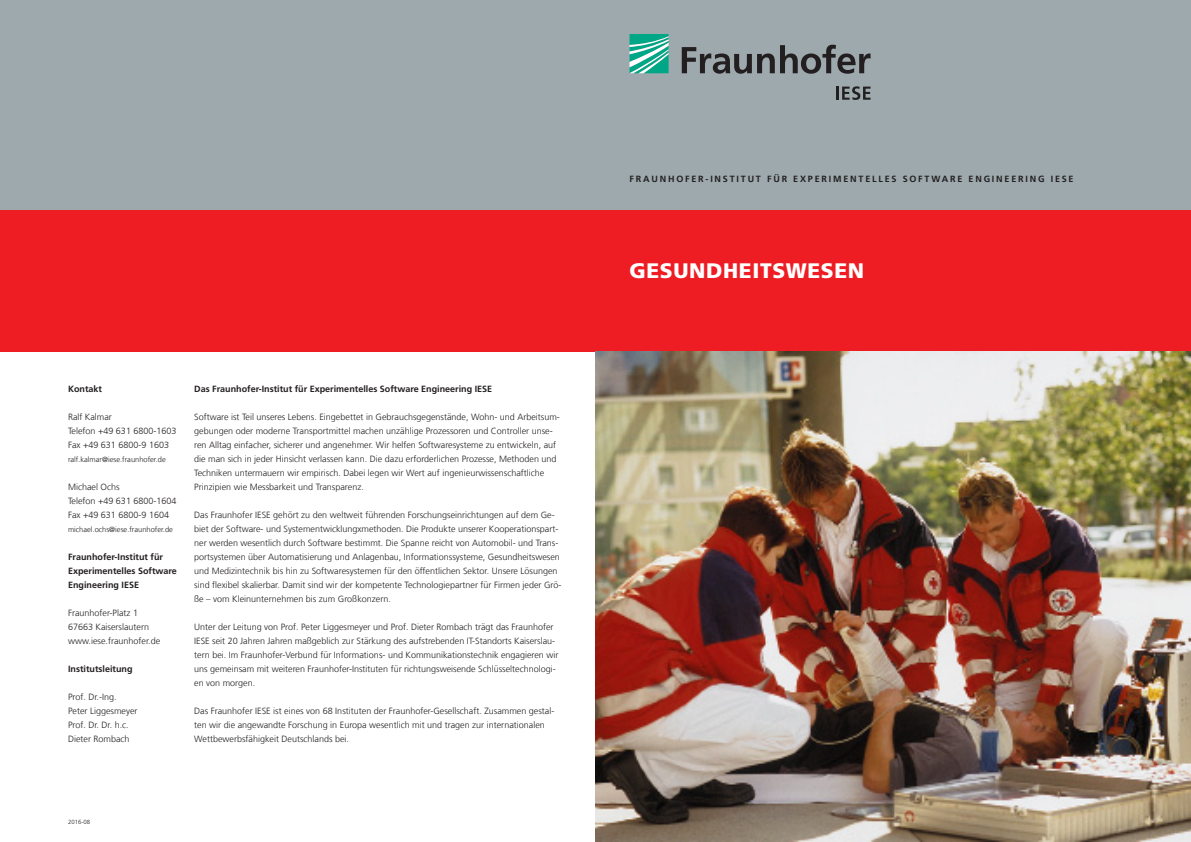
<style>
.page{position:relative;width:1191px;height:842px;background:#fff}
.page>*{position:absolute;margin:0;border:0;box-sizing:border-box;transform-origin:0 0}
._00_Titel{font:900 21px "Frutiger LT Com";letter-spacing:.03em;color:#fff}
._06_Fließtext{font:300 9px/14px "Frutiger LT Com";color:#231f20}
.Kontakt{font:300 9px/14px "Frutiger LT Com";color:#231f20}
._07_Zwischenüberschr{font:700 9px/14px "Frutiger LT Com";color:#231f20}
._10_Institutsname{font:700 9px "Frutiger LT Com";letter-spacing:.2em;color:#231f20}
.Kontakt_eMail{font:300 7.5px "Frutiger LT Com";color:#231f20}
.Versionsnummer{font:300 6px "Frutiger LT Com";color:#231f20}
</style>
<div class="page">
<div style="left:595px;top:0;width:596px;height:210px;background:#9da9ad"></div>
<div style="left:0;top:0;width:595px;height:210px;background:#9da9ad"></div>
<div style="left:595px;top:210px;width:596px;height:142px;background:#ee1d23"></div>
<div style="left:0;top:210px;width:595px;height:142px;background:#ee1d23"></div>
<svg style="left:629px;top:34px;width:39px;height:39px"></svg>
<svg style="left:682px;top:45px;width:188px;height:29px"></svg>
<svg style="left:836px;top:86px;width:34px;height:14px"></svg>
<img style="left:595px;top:352px;width:596px;height:490px">
<p class="_07_Zwischenüberschr" style="left:68px;top:382px;width:36px">Kontakt</p>
<p class="Kontakt" style="left:68px;top:410px;width:45px">Ralf Kalmar</p>
<p class="Kontakt" style="left:68px;top:424px;width:110px">Telefon +49 631 6800-1603</p>
<p class="Kontakt" style="left:68px;top:438px;width:102px">Fax +49 631 6800-9 1603</p>
<p class="Kontakt_eMail" style="left:68px;top:455px;width:99px">ralf.kalmar@iese.fraunhofer.de</p>
<p class="Kontakt" style="left:68px;top:480px;width:53px">Michael Ochs</p>
<p class="Kontakt" style="left:68px;top:494px;width:110px">Telefon +49 631 6800-1604</p>
<p class="Kontakt" style="left:68px;top:508px;width:102px">Fax +49 631 6800-9 1604</p>
<p class="Kontakt_eMail" style="left:68px;top:525px;width:106px">michael.ochs@iese.fraunhofer.de</p>
<p class="_07_Zwischenüberschr" style="left:68px;top:550px;width:110px">Fraunhofer-Institut für<br>Experimentelles Software<br>Engineering IESE</p>
<p class="Kontakt" style="left:68px;top:606px;width:83px">Fraunhofer-Platz 1<br>67663 Kaiserslautern</p>
<p class="_06_Fließtext" style="left:68px;top:634px;width:94px">www.iese.fraunhofer.de</p>
<p class="_07_Zwischenüberschr" style="left:68px;top:662px;width:66px">Institutsleitung</p>
<p class="Kontakt" style="left:68px;top:690px;width:50px">Prof. Dr.-Ing.</p>
<p class="Kontakt" style="left:68px;top:704px;width:71px">Peter Liggesmeyer</p>
<p class="Kontakt" style="left:68px;top:718px;width:62px">Prof. Dr. Dr. h.c.</p>
<p class="Kontakt" style="left:68px;top:732px;width:63px">Dieter Rombach</p>
<p class="_07_Zwischenüberschr" style="left:194px;top:382px;width:299px">Das Fraunhofer-Institut für Experimentelles Software Engineering IESE</p>
<p class="_06_Fließtext" style="left:194px;top:410px;width:367px">Software ist Teil unseres Lebens. Eingebettet in Gebrauchsgegenstände, Wohn- und Arbeitsum&shy;gebungen oder moderne Transportmittel machen unzählige Prozessoren und Controller unse&shy;ren Alltag einfacher, sicherer und angenehmer. Wir helfen Softwaresysteme zu entwickeln, auf die man sich in jeder Hinsicht verlassen kann. Die dazu erforderlichen Prozesse, Methoden und Techniken untermauern wir empirisch. Dabei legen wir Wert auf ingenieurwissenschaftliche Prinzipien wie Messbarkeit und Transparenz.</p>
<p class="_06_Fließtext" style="left:194px;top:508px;width:369px">Das Fraunhofer IESE gehört zu den weltweit führenden Forschungseinrichtungen auf dem Ge&shy;biet der Software- und Systementwicklungxmethoden. Die Produkte unserer Kooperationspart&shy;ner werden wesentlich durch Software bestimmt. Die Spanne reicht von Automobil- und Trans&shy;portsystemen über Automatisierung und Anlagenbau, Informationssysteme, Gesundheitswesen und Medizintechnik bis hin zu Softwaresystemen für den öffentlichen Sektor. Unsere Lösungen sind flexibel skalierbar. Damit sind wir der kompetente Technologiepartner für Firmen jeder Grö&shy;ße – vom Kleinunternehmen bis zum Großkonzern.</p>
<p class="_06_Fließtext" style="left:194px;top:620px;width:366px">Unter der Leitung von Prof. Peter Liggesmeyer und Prof. Dieter Rombach trägt das Fraunhofer IESE seit 20 Jahren Jahren maßgeblich zur Stärkung des aufstrebenden IT-Standorts Kaiserslau&shy;tern bei. Im Fraunhofer-Verbund für Informations- und Kommunikationstechnik engagieren wir uns gemeinsam mit weiteren Fraunhofer-Instituten für richtungsweisende Schlüsseltechnologi&shy;en von morgen.</p>
<p class="_06_Fließtext" style="left:194px;top:704px;width:362px">Das Fraunhofer IESE ist eines von 68 Instituten der Fraunhofer-Gesellschaft. Zusammen gestal&shy;ten wir die angewandte Forschung in Europa wesentlich mit und tragen zur internationalen<br>Wettbewerbsfähigkeit Deutschlands bei.</p>
<p class="Versionsnummer" style="left:68px;top:818px;width:24px">2016-08</p>
<p class="_10_Institutsname" style="left:629px;top:174px;width:445px">FRAUNHOFER-INSTITUT FÜR EXPERIMENTELLES SOFTWARE ENGINEERING IESE</p>
<p class="_00_Titel" style="left:629px;top:258px;width:236px">GESUNDHEITSWESEN</p>
</div>
